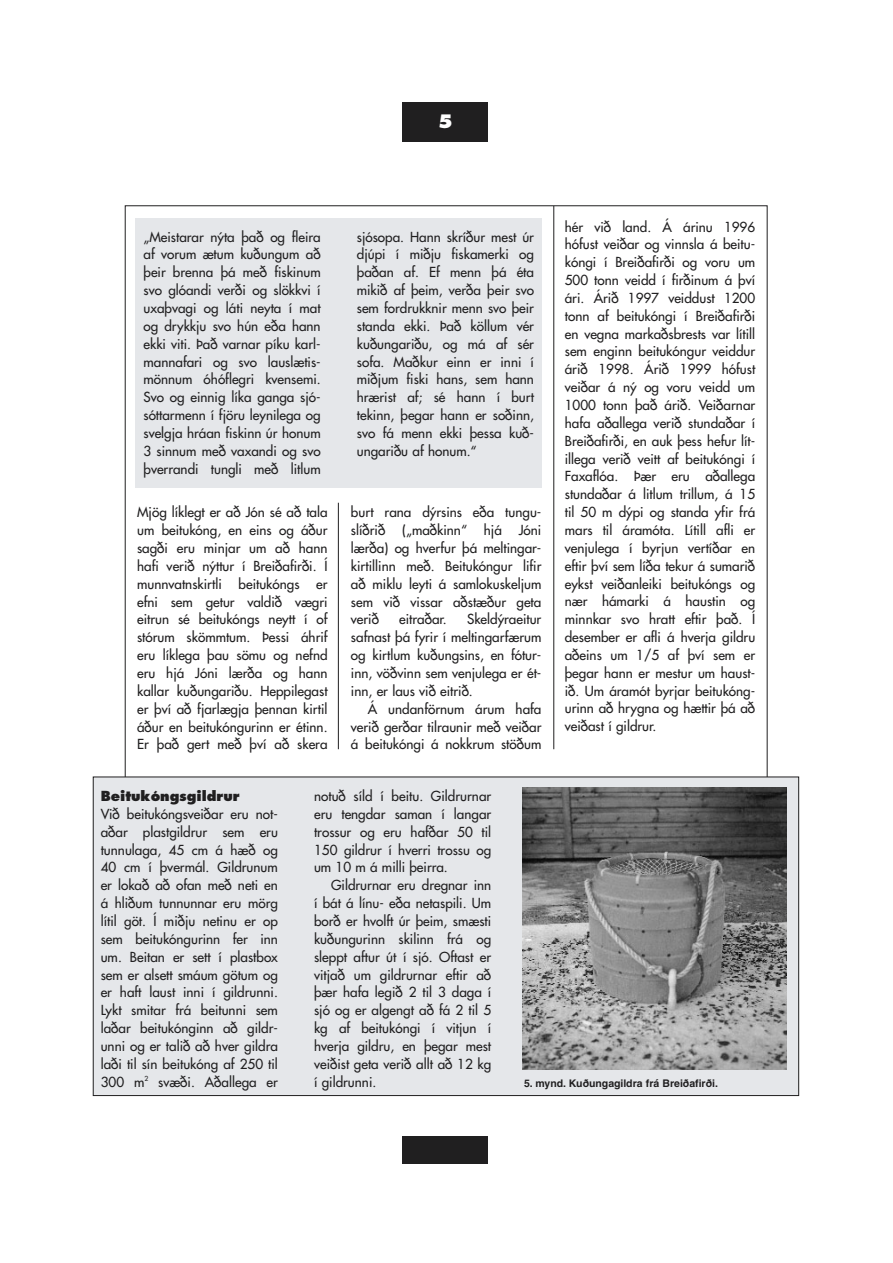
<style>
.page{position:relative;width:893px;height:1263px;background:#fff}
.page>*{position:absolute;margin:0;border:0;box-sizing:border-box;transform-origin:0 0}
.t1{font:800 18px "Futura";color:#fff}
.t2{font:13.5px/17.9px "Futura";color:#201f20;text-align:justify}
.t3{font:800 13.5px "Futura";color:#201f20}
.t4{font:700 10.5px "Helvetica";color:#201f20}
</style>
<div class="page">
<div style="left:93px;top:777px;width:705px;height:319px;background:#e5e7ea"></div>
<div style="left:403px;top:1137px;width:85px;height:27px;background:#201f20"></div>
<div style="left:403px;top:102px;width:85px;height:40px;background:#201f20"></div>
<hr style="left:338px;top:503px;width:1px;height:246px;background:#201f20">
<hr style="left:553px;top:206px;width:1px;height:543px;background:#201f20">
<img style="left:522px;top:788px;width:264px;height:281px">
<div style="left:136px;top:218px;width:406px;height:270px;background:#e5e7ea"></div>
<h1 class="t1" style="left:438px;top:114px;width:16px">5</h1>
<p class="t2" style="left:143px;top:229px;width:179px">„Meistarar nýta það og fleira af vorum ætum kuðungum að þeir brenna þá með fiskinum svo glóandi verði og slökkvi í uxaþvagi og láti neyta í mat og drykkju svo hún eða hann ekki viti. Það varnar píku karl&shy;mannafari og svo lauslætis&shy;mönnum óhóflegri kvensemi.<br>Svo og einnig líka ganga sjó&shy;sóttarmenn í fjöru leynilega og svelgja hráan fiskinn úr honum 3 sinnum með vaxandi og svo þverrandi tungli með litlum</p>
<p class="t2" style="left:357px;top:229px;width:179px">sjósopa. Hann skríður mest úr djúpi í miðju fiskamerki og þaðan af. Ef menn þá éta mikið af þeim, verða þeir svo sem fordrukknir menn svo þeir standa ekki. Það köllum vér kuðungariðu, og má af sér sofa. Maðkur einn er inni í miðjum fiski hans, sem hann hrærist af; sé hann í burt tekinn, þegar hann er soðinn, svo fá menn ekki þessa kuð&shy;ungariðu af honum.“</p>
<p class="t2" style="left:137px;top:504px;width:192px">Mjög líklegt er að Jón sé að tala um beitukóng, en eins og áður sagði eru minjar um að hann hafi verið nýttur í Breiðafirði. Í munnvatnskirtli beitukóngs er efni sem getur valdið vægri eitrun sé beitukóngs neytt í of stórum skömmtum. Þessi áhrif eru líklega þau sömu og nefnd eru hjá Jóni lærða og hann kallar kuðungariðu. Heppilegast er því að fjarlægja þennan kirtil áður en beitukóngurinn er étinn.<br>Er það gert með því að skera</p>
<p class="t2" style="left:351px;top:504px;width:192px">burt rana dýrsins eða tungu&shy;slíðrið („maðkinn“ hjá Jóni lærða) og hverfur þá meltingar&shy;kirtillinn með. Beitukóngur lifir að miklu leyti á samlokuskeljum sem við vissar aðstæður geta verið</p>
<p class="t2" style="left:351px;top:611px;width:192px;text-indent:116px">Skeldýraeitur safnast þá fyrir í meltingarfærum og kirtlum kuðungsins, en fótur&shy;inn, vöðvinn sem venjulega er ét&shy;inn, er laus við eitrið.</p>
<p class="t2" style="left:351px;top:701px;width:192px;text-indent:17px">Á undanförnum árum hafa verið gerðar tilraunir með veiðar á beitukóngi á nokkrum stöðum</p>
<p class="t2" style="left:399px;top:611px;width:49px">eitraðar.</p>
<p class="t2" style="left:565px;top:219px;width:192px">hér við land. Á árinu 1996 hófust veiðar og vinnsla á beitu&shy;kóngi í Breiðafirði og voru um 500 tonn veidd í firðinum á því ári. Árið 1997 veiddust 1200 tonn af beitukóngi í Breiðafirði en vegna markaðsbrests var lítill sem enginn beitukóngur veiddur árið 1998. Árið 1999 hófust veiðar á ný og voru veidd um 1000 tonn það árið. Veiðarnar hafa aðallega verið stundaðar í Breiðafirði, en auk þess hefur lít&shy;illega verið veitt af beitukóngi í Faxaflóa. Þær eru aðallega stundaðar á litlum trillum, á 15 til 50 m dýpi og standa yfir frá mars til áramóta. Lítill afli er venjulega í byrjun vertíðar en eftir því sem líða tekur á sumarið eykst veiðanleiki beitukóngs og nær hámarki á haustin og minnkar svo hratt eftir það. Í desember er afli á hverja gildru aðeins um 1/5 af því sem er þegar hann er mestur um haust&shy;ið. Um áramót byrjar beitukóng&shy;urinn að hrygna og hættir þá að veiðast í gildrur.</p>
<p class="t3" style="left:101px;top:790px;width:140px">Beitukóngsgildrur</p>
<p class="t2" style="left:101px;top:806px;width:179px">Við beitukóngsveiðar eru not&shy;aðar plastgildrur sem eru tunnulaga, 45 cm á hæð og 40 cm í þvermál. Gildrunum er lokað að ofan með neti en á hliðum tunnunnar eru mörg lítil göt. Í miðju netinu er op sem beitukóngurinn fer inn um. Beitan er sett í plastbox sem er alsett smáum götum og er haft laust inni í gildrunni.<br>Lykt smitar frá beitunni sem laðar beitukónginn að gildr&shy;unni og er talið að hver gildra laði til sín beitukóng af 250 til 300 m<sup>2</sup> svæði. Aðallega er</p>
<p class="t2" style="left:314px;top:788px;width:179px">notuð síld í beitu. Gildrurnar eru tengdar saman í langar trossur og eru hafðar 50 til 150 gildrur í hverri trossu og um 10 m á milli þeirra.</p>
<p class="t2" style="left:314px;top:877px;width:179px;text-indent:17px">Gildrurnar eru dregnar inn í bát á línu- eða netaspili. Um borð er hvolft úr þeim, smæsti kuðungurinn skilinn frá og sleppt aftur út í sjó. Oftast er vitjað um gildrurnar eftir að þær hafa legið 2 til 3 daga í sjó og er algengt að fá 2 til 5 kg af beitukóngi í vitjun í hverja gildru, en þegar mest veiðist geta verið allt að 12 kg í gildrunni.</p>
<p class="t4" style="left:524px;top:1079px;width:195px">5. mynd. Kuðungagildra frá Breiðafirði.</p>
</div>
